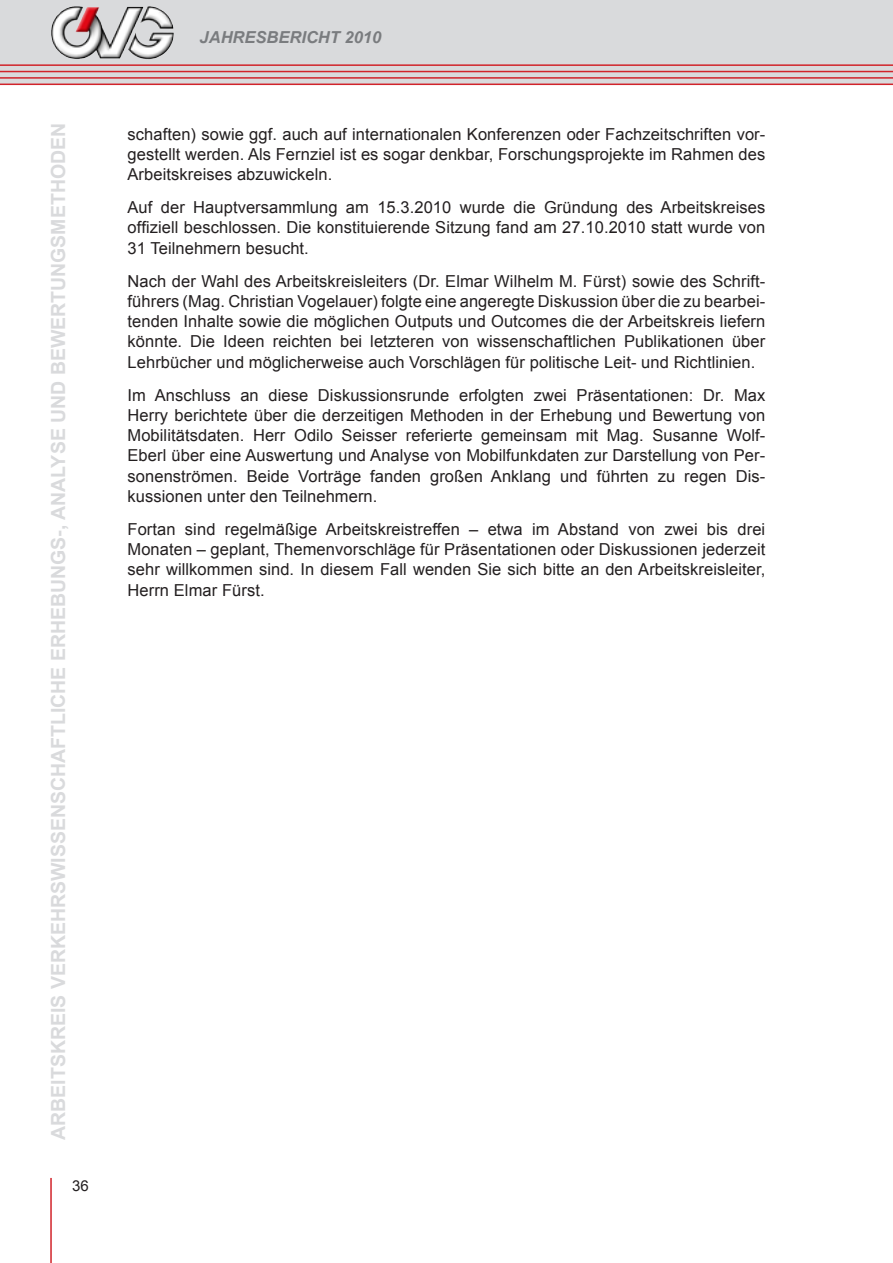
<style>
.page{position:relative;width:893px;height:1263px;background:#fff}
.page>*{position:absolute;margin:0;border:0;box-sizing:border-box;transform-origin:0 0}
.t1{font:700 19.5px "Arial";color:#d9dadc}
.t2{font:16.5px/20.2px "Arial";letter-spacing:.005em;color:#231f20;text-align:justify}
.t3{font:italic 700 16.5px "Arial";color:#7a7c7f}
.t4{font:15px "Arial";color:#231f20}
</style>
<div class="page">
<svg style="left:0;top:0;width:892px;height:84px;background:#d7d5d7"></svg>
<img style="left:65px;top:6px;width:24px;height:39px">
<hr style="left:50px;top:1178px;width:2px;height:85px;background:#d1232a">
<hr style="left:0;top:77px;width:893px;height:2px;background:#d1232a">
<hr style="left:0;top:84px;width:893px;height:1px;background:#d1232a">
<hr style="left:0;top:71px;width:893px;height:1px;background:#d1232a">
<hr style="left:0;top:64px;width:893px;height:2px;background:#d1232a">
<svg style="left:892px;top:0;width:1px;height:84px"></svg>
<p class="t3" style="left:200px;top:26px;width:183px">JAHRESBERICHT 2010</p>
<p class="t1" style="left:46px;top:1140px;width:1018px;rotate:-90deg">ARBEITSKREIS VERKEHRSWISSENSCHAFTLICHE ERHEBUNGS-, ANALYSE UND BEWERTUNGSMETHODEN</p>
<p class="t2" style="left:128px;top:124px;width:639px">schaften) sowie ggf. auch auf internationalen Konferenzen oder Fachzeitschriften vor&shy;gestellt werden. Als Fernziel ist es sogar denkbar, Forschungsprojekte im Rahmen des Arbeitskreises abzuwickeln.</p>
<p class="t2" style="left:128px;top:197px;width:639px">Auf der Hauptversammlung am 15.3.2010 wurde die Gründung des Arbeitskreises offiziell beschlossen. Die konstituierende Sitzung fand am 27.10.2010 statt wurde von 31 Teilnehmern besucht.</p>
<p class="t2" style="left:128px;top:271px;width:639px">Nach der Wahl des Arbeitskreisleiters (Dr. Elmar Wilhelm M. Fürst) sowie des Schrift&shy;führers (Mag. Christian Vogelauer) folgte eine angeregte Diskussion über die zu bearbei&shy;tenden Inhalte sowie die möglichen Outputs und Outcomes die der Arbeitskreis liefern könnte. Die Ideen reichten bei letzteren von wissenschaftlichen Publikationen über Lehrbücher und möglicherweise auch Vorschlägen für politische Leit- und Richtlinien.</p>
<p class="t2" style="left:128px;top:385px;width:639px">Im Anschluss an diese Diskussionsrunde erfolgten zwei Präsentationen: Dr. Max Herry berichtete über die derzeitigen Methoden in der Erhebung und Bewertung von Mobilitätsdaten. Herr Odilo Seisser referierte gemeinsam mit Mag. Susanne Wolf-Eberl über eine Auswertung und Analyse von Mobilfunkdaten zur Darstellung von Per&shy;sonenströmen. Beide Vorträge fanden großen Anklang und führten zu regen Dis&shy;kussionen unter den Teilnehmern.</p>
<p class="t2" style="left:128px;top:519px;width:639px">Fortan sind regelmäßige Arbeitskreistreffen – etwa im Abstand von zwei bis drei Monaten – geplant, Themenvorschläge für Präsentationen oder Diskussionen jederzeit sehr willkommen sind. In diesem Fall wenden Sie sich bitte an den Arbeitskreisleiter, Herrn Elmar Fürst.</p>
<p class="t4" style="left:72px;top:1176px;width:18px">36</p>
</div>
